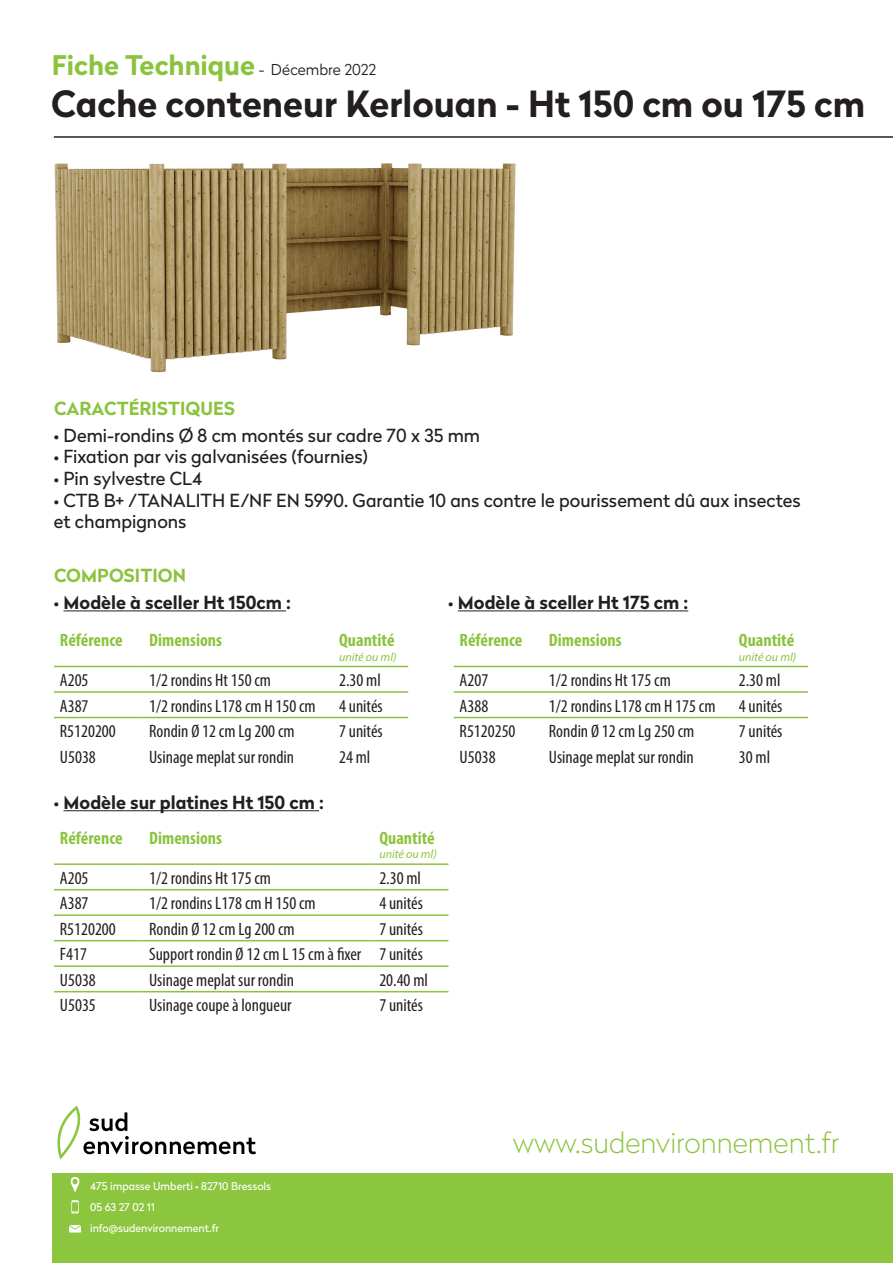
<style>
.page{position:relative;width:893px;height:1263px;background:#fff}
.page>*{position:absolute;margin:0;border:0;box-sizing:border-box;transform-origin:0 0}
.t1{font:700 36px "Radikal";color:#231f20}
.t2{font:100 28.5px "Radikal";color:#8cc33e}
.t3{font:700 27px "Radikal";color:#8cc33e}
.t4{font:condensed 18px "Myriad Pro";color:#231f20}
.t5{font:18px/21.6px "Radikal";color:#231f20}
.t6{font:700 condensed 18px "Myriad Pro";color:#8cc33e}
.t7{font:700 18px "Radikal";color:#231f20}
.t8{font:700 18px "Radikal";letter-spacing:.005em;color:#8cc33e}
.t9{font:italic 12px "Myriad Pro";color:#8cc33e}
.t10{font:10.65px/20.5px "Radikal";color:#fff}
.s1{font-weight:300;font-size:15px;color:#231f20}
.s2{font-weight:400}
</style>
<div class="page">
<div style="left:53px;top:1172px;width:840px;height:91px;background:#8bc63e"></div>
<svg style="left:57px;top:1106px;width:199px;height:53px"></svg>
<svg style="left:70px;top:1177px;width:10px;height:15px"></svg>
<svg style="left:69px;top:1225px;width:12px;height:7px"></svg>
<svg style="left:71px;top:1200px;width:8px;height:13px"></svg>
<img style="left:54px;top:163px;width:462px;height:210px">
<hr style="left:54px;top:136px;width:839px;height:2px;background:#231f20">
<hr style="left:63px;top:610px;width:223px;height:1px;background:#231f20">
<hr style="left:458px;top:610px;width:230px;height:1px;background:#231f20">
<hr style="left:63px;top:810px;width:256px;height:1px;background:#231f20">
<hr style="left:54px;top:666px;width:89px;height:1px;background:#8cc33e">
<hr style="left:143px;top:666px;width:190px;height:1px;background:#8cc33e">
<hr style="left:333px;top:666px;width:75px;height:1px;background:#8cc33e">
<hr style="left:54px;top:691px;width:89px;height:2px;background:#8cc33e">
<hr style="left:143px;top:691px;width:190px;height:2px;background:#8cc33e">
<hr style="left:333px;top:691px;width:75px;height:2px;background:#8cc33e">
<hr style="left:54px;top:717px;width:89px;height:1px;background:#8cc33e">
<hr style="left:143px;top:717px;width:190px;height:1px;background:#8cc33e">
<hr style="left:333px;top:717px;width:75px;height:1px;background:#8cc33e">
<hr style="left:454px;top:666px;width:89px;height:1px;background:#8cc33e">
<hr style="left:543px;top:666px;width:190px;height:1px;background:#8cc33e">
<hr style="left:733px;top:666px;width:75px;height:1px;background:#8cc33e">
<hr style="left:454px;top:691px;width:89px;height:2px;background:#8cc33e">
<hr style="left:543px;top:691px;width:190px;height:2px;background:#8cc33e">
<hr style="left:733px;top:691px;width:75px;height:2px;background:#8cc33e">
<hr style="left:454px;top:717px;width:89px;height:1px;background:#8cc33e">
<hr style="left:543px;top:717px;width:190px;height:1px;background:#8cc33e">
<hr style="left:733px;top:717px;width:75px;height:1px;background:#8cc33e">
<hr style="left:54px;top:863px;width:89px;height:2px;background:#8cc33e">
<hr style="left:143px;top:863px;width:230px;height:2px;background:#8cc33e">
<hr style="left:373px;top:863px;width:75px;height:2px;background:#8cc33e">
<hr style="left:54px;top:889px;width:89px;height:1px;background:#8cc33e">
<hr style="left:143px;top:889px;width:230px;height:1px;background:#8cc33e">
<hr style="left:373px;top:889px;width:75px;height:1px;background:#8cc33e">
<hr style="left:54px;top:914px;width:89px;height:2px;background:#8cc33e">
<hr style="left:143px;top:914px;width:230px;height:2px;background:#8cc33e">
<hr style="left:373px;top:914px;width:75px;height:2px;background:#8cc33e">
<hr style="left:54px;top:940px;width:89px;height:1px;background:#8cc33e">
<hr style="left:143px;top:940px;width:230px;height:1px;background:#8cc33e">
<hr style="left:373px;top:940px;width:75px;height:1px;background:#8cc33e">
<hr style="left:54px;top:965px;width:89px;height:2px;background:#8cc33e">
<hr style="left:143px;top:965px;width:230px;height:2px;background:#8cc33e">
<hr style="left:373px;top:965px;width:75px;height:2px;background:#8cc33e">
<hr style="left:54px;top:991px;width:89px;height:1px;background:#8cc33e">
<hr style="left:143px;top:991px;width:230px;height:1px;background:#8cc33e">
<hr style="left:373px;top:991px;width:75px;height:1px;background:#8cc33e">
<p class="t3" style="left:52px;top:45px;width:326px">Fiche Technique <span class="s1">- Décembre 2022</span></p>
<p class="t1" style="left:51px;top:78px;width:815px">Cache conteneur Kerlouan - Ht 150 cm ou 175 cm</p>
<p class="t8" style="left:54px;top:395px;width:182px">CARACTÉRISTIQUES</p>
<p class="t5" style="left:54px;top:423px;width:428px">• Demi-rondins Ø 8 cm montés sur cadre 70 x 35 mm</p>
<p class="t5" style="left:54px;top:445px;width:316px">• Fixation par vis galvanisées (fournies)</p>
<p class="t5" style="left:54px;top:467px;width:150px">• Pin sylvestre CL4</p>
<p class="t5" style="left:54px;top:488px;width:748px">• CTB B+ /TANALITH E/NF EN 5990. Garantie 10 ans contre le pourissement dû aux insectes et champignons</p>
<p class="t8" style="left:54px;top:562px;width:134px">COMPOSITION</p>
<p class="t7" style="left:54px;top:589px;width:238px"><span class="s2">•</span> Modèle à sceller Ht 150cm :</p>
<p class="t7" style="left:448px;top:589px;width:241px"><span class="s2">•</span> Modèle à sceller Ht 175 cm :</p>
<p class="t6" style="left:60px;top:629px;width:64px">Référence</p>
<p class="t6" style="left:149px;top:629px;width:74px">Dimensions</p>
<p class="t6" style="left:339px;top:629px;width:57px">Quantité</p>
<p class="t9" style="left:339px;top:649px;width:59px">unité ou ml)</p>
<p class="t4" style="left:60px;top:669px;width:30px">A205</p>
<p class="t4" style="left:149px;top:669px;width:123px">1/2 rondins Ht 150 cm</p>
<p class="t4" style="left:339px;top:669px;width:43px">2.30 ml</p>
<p class="t4" style="left:60px;top:695px;width:30px">A387</p>
<p class="t4" style="left:149px;top:695px;width:168px">1/2 rondins L178 cm H 150 cm</p>
<p class="t4" style="left:339px;top:695px;width:45px">4 unités</p>
<p class="t4" style="left:60px;top:720px;width:57px">R5120200</p>
<p class="t4" style="left:149px;top:720px;width:147px">Rondin Ø 12 cm Lg 200 cm</p>
<p class="t4" style="left:339px;top:720px;width:45px">7 unités</p>
<p class="t4" style="left:60px;top:746px;width:37px">U5038</p>
<p class="t4" style="left:149px;top:746px;width:146px">Usinage meplat sur rondin</p>
<p class="t4" style="left:339px;top:746px;width:33px">24 ml</p>
<p class="t7" style="left:54px;top:789px;width:271px"><span class="s2">•</span> Modèle sur platines Ht 150 cm :</p>
<p class="t6" style="left:60px;top:826px;width:64px">Référence</p>
<p class="t6" style="left:149px;top:826px;width:74px">Dimensions</p>
<p class="t6" style="left:379px;top:826px;width:57px">Quantité</p>
<p class="t9" style="left:379px;top:847px;width:59px">unité ou ml)</p>
<p class="t4" style="left:60px;top:867px;width:30px">A205</p>
<p class="t4" style="left:149px;top:867px;width:123px">1/2 rondins Ht 175 cm</p>
<p class="t4" style="left:379px;top:867px;width:43px">2.30 ml</p>
<p class="t4" style="left:60px;top:892px;width:30px">A387</p>
<p class="t4" style="left:149px;top:892px;width:168px">1/2 rondins L178 cm H 150 cm</p>
<p class="t4" style="left:379px;top:892px;width:45px">4 unités</p>
<p class="t4" style="left:60px;top:918px;width:57px">R5120200</p>
<p class="t4" style="left:149px;top:918px;width:147px">Rondin Ø 12 cm Lg 200 cm</p>
<p class="t4" style="left:379px;top:918px;width:45px">7 unités</p>
<p class="t4" style="left:60px;top:943px;width:29px">F417</p>
<p class="t4" style="left:149px;top:943px;width:214px">Support rondin Ø 12 cm L 15 cm à fixer</p>
<p class="t4" style="left:379px;top:943px;width:45px">7 unités</p>
<p class="t4" style="left:60px;top:969px;width:37px">U5038</p>
<p class="t4" style="left:149px;top:969px;width:146px">Usinage meplat sur rondin</p>
<p class="t4" style="left:379px;top:969px;width:50px">20.40 ml</p>
<p class="t4" style="left:60px;top:994px;width:37px">U5035</p>
<p class="t4" style="left:149px;top:994px;width:144px">Usinage coupe à longueur</p>
<p class="t4" style="left:379px;top:994px;width:45px">7 unités</p>
<p class="t6" style="left:460px;top:629px;width:64px">Référence</p>
<p class="t6" style="left:549px;top:629px;width:74px">Dimensions</p>
<p class="t6" style="left:739px;top:629px;width:57px">Quantité</p>
<p class="t9" style="left:739px;top:649px;width:59px">unité ou ml)</p>
<p class="t4" style="left:460px;top:669px;width:30px">A207</p>
<p class="t4" style="left:549px;top:669px;width:123px">1/2 rondins Ht 175 cm</p>
<p class="t4" style="left:739px;top:669px;width:43px">2.30 ml</p>
<p class="t4" style="left:460px;top:695px;width:30px">A388</p>
<p class="t4" style="left:549px;top:695px;width:168px">1/2 rondins L178 cm H 175 cm</p>
<p class="t4" style="left:739px;top:695px;width:45px">4 unités</p>
<p class="t4" style="left:460px;top:720px;width:57px">R5120250</p>
<p class="t4" style="left:549px;top:720px;width:147px">Rondin Ø 12 cm Lg 250 cm</p>
<p class="t4" style="left:739px;top:720px;width:45px">7 unités</p>
<p class="t4" style="left:460px;top:746px;width:37px">U5038</p>
<p class="t4" style="left:549px;top:746px;width:146px">Usinage meplat sur rondin</p>
<p class="t4" style="left:739px;top:746px;width:33px">30 ml</p>
<p class="t10" style="left:90px;top:1175px;width:182px">475 impasse Umberti • 82710 Bressols<br>05 63 27 02 11</p>
<p class="t10" style="left:90px;top:1217px;width:130px">info@sudenvironnement.fr</p>
<h2 class="t2" style="left:513px;top:1123px;width:328px">www.sudenvironnement.fr</h2>
</div>
